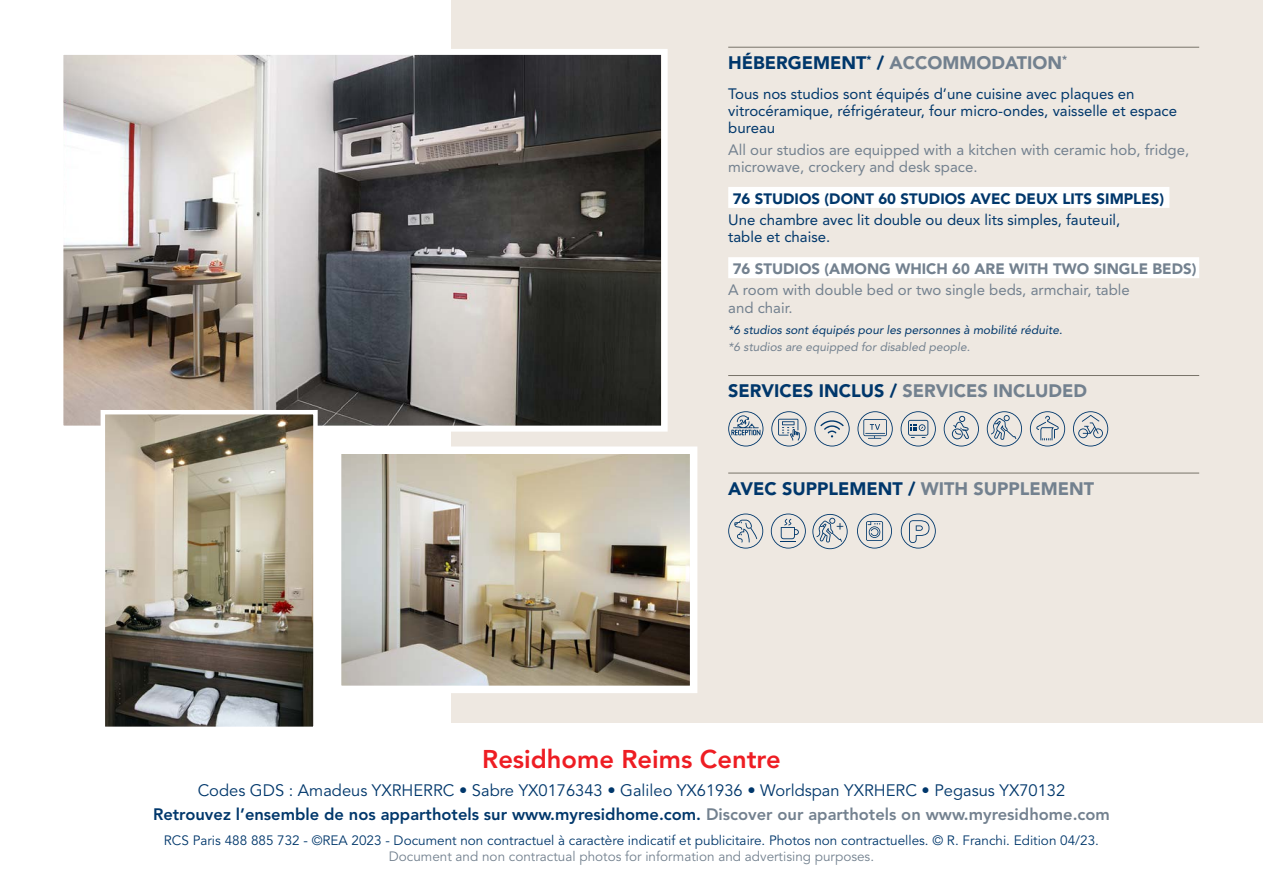
<style>
.page{position:relative;width:1263px;height:893px;background:#fff}
.page>*{position:absolute;margin:0;border:0;box-sizing:border-box;transform-origin:0 0}
.t1{font:800 25.5px "Avenir LT Std";color:#ee1d23}
.t2{font:900 18px "Avenir LT Std";color:#73818f}
.t3{font:900 18px "Avenir LT Std";color:#00376b}
.t4{font:800 16.5px "Avenir LT Std";color:#00376b}
.t5{font:16.5px "Avenir LT Std";color:#00376b}
.t6{font:15px/17.2px "Avenir LT Std";color:#00376b}
.t7{font:15px/17.2px "Avenir LT Std";color:#73818f}
.t8{font:900 15px "Avenir LT Std";color:#00376b}
.t9{font:900 15px "Avenir LT Std";color:#73818f}
.t10{font:13.5px "Avenir LT Std";color:#00376b}
.t11{font:13.5px "Avenir LT Std";color:#73818f}
.t12{font:italic 12px "Avenir LT Std";color:#00376b}
.t13{font:italic 12px "Avenir LT Std";color:#73818f}
.t14{font:500 12px "Avenir LT Std";color:#103f6a}
.s1{color:#00376b}
.s2{color:#73818f}
</style>
<div class="page">
<div style="left:451px;top:0;width:812px;height:723px;background:#eee8e1"></div>
<svg style="left:63px;top:49px;width:605px;height:383px;background:#85817e"></svg>
<img style="left:98px;top:408px;width:222px;height:319px">
<svg style="left:341px;top:446px;width:357px;height:247px;background:#b3ac9c"></svg>
<hr style="left:728px;top:47px;width:471px;height:1px;background:#787369">
<div style="left:728px;top:187px;width:441px;height:21px;background:#fff"></div>
<div style="left:728px;top:257px;width:471px;height:21px;background:#fff"></div>
<hr style="left:728px;top:375px;width:471px;height:1px;background:#787369">
<hr style="left:728px;top:473px;width:471px;height:1px;background:#787369">
<svg style="left:857px;top:411px;width:36px;height:35px"></svg>
<svg style="left:901px;top:411px;width:35px;height:35px"></svg>
<svg style="left:944px;top:411px;width:35px;height:35px"></svg>
<svg style="left:987px;top:411px;width:35px;height:35px"></svg>
<svg style="left:1030px;top:411px;width:35px;height:35px"></svg>
<svg style="left:771px;top:411px;width:35px;height:35px"></svg>
<svg style="left:728px;top:411px;width:35px;height:35px"></svg>
<svg style="left:814px;top:411px;width:36px;height:35px"></svg>
<svg style="left:728px;top:514px;width:35px;height:35px"></svg>
<svg style="left:771px;top:514px;width:35px;height:35px"></svg>
<svg style="left:857px;top:514px;width:35px;height:35px"></svg>
<svg style="left:1073px;top:411px;width:35px;height:35px"></svg>
<svg style="left:901px;top:514px;width:35px;height:35px"></svg>
<svg style="left:812px;top:514px;width:36px;height:35px"></svg>
<p class="t2" style="left:728px;top:52px;width:341px"><span class="s1">HÉBERGEMENT</span><sup>*</sup> <span class="s1">/</span> ACCOMMODATION<sup>*</sup></p>
<p class="t6" style="left:728px;top:85px;width:450px">Tous nos studios sont équipés d’une cuisine avec plaques en vitrocéramique, réfrigérateur, four micro-ondes, vaisselle et espace bureau</p>
<p class="t7" style="left:728px;top:141px;width:463px">All our studios are equipped with a kitchen with ceramic hob, fridge, microwave, crockery and desk space.</p>
<p class="t8" style="left:733px;top:189px;width:433px">76 STUDIOS (DONT 60 STUDIOS AVEC DEUX LITS SIMPLES)</p>
<p class="t6" style="left:728px;top:211px;width:394px">Une chambre avec lit double ou deux lits simples, fauteuil, table et chaise.</p>
<p class="t9" style="left:733px;top:260px;width:465px">76 STUDIOS (AMONG WHICH 60 ARE WITH TWO SINGLE BEDS)</p>
<p class="t7" style="left:728px;top:282px;width:403px">A room with double bed or two single beds, armchair, table and chair.</p>
<p class="t12" style="left:728px;top:323px;width:336px">*6 studios sont équipés pour les personnes à mobilité réduite.</p>
<p class="t13" style="left:728px;top:340px;width:243px">*6 studios are equipped for disabled people.</p>
<p class="t2" style="left:728px;top:380px;width:360px"><span class="s1">SERVICES INCLUS /</span> SERVICES INCLUDED</p>
<p class="t3" style="left:728px;top:478px;width:367px">AVEC SUPPLEMENT / <span class="s2">WITH SUPPLEMENT</span></p>
<p class="t14" style="left:836px;top:519px;width:9px">+</p>
<p class="t1" style="left:482px;top:744px;width:300px">Residhome Reims Centre</p>
<p class="t5" style="left:198px;top:781px;width:869px">Codes GDS : Amadeus YXRHERRC • Sabre YX0176343 • Galileo YX61936 • Worldspan YXRHERC • Pegasus YX70132</p>
<p class="t4" style="left:153px;top:804px;width:958px">Retrouvez l’ensemble de nos apparthotels sur www.myresidhome.com. <span class="s2">Discover our aparthotels on www.myresidhome.com</span></p>
<p class="t10" style="left:164px;top:832px;width:936px">RCS Paris 488 885 732 - ©REA 2023 - Document non contractuel à caractère indicatif et publicitaire. Photos non contractuelles. © R. Franchi. Edition 04/23.</p>
<p class="t11" style="left:389px;top:848px;width:487px">Document and non contractual photos for information and advertising purposes.</p>
</div>
